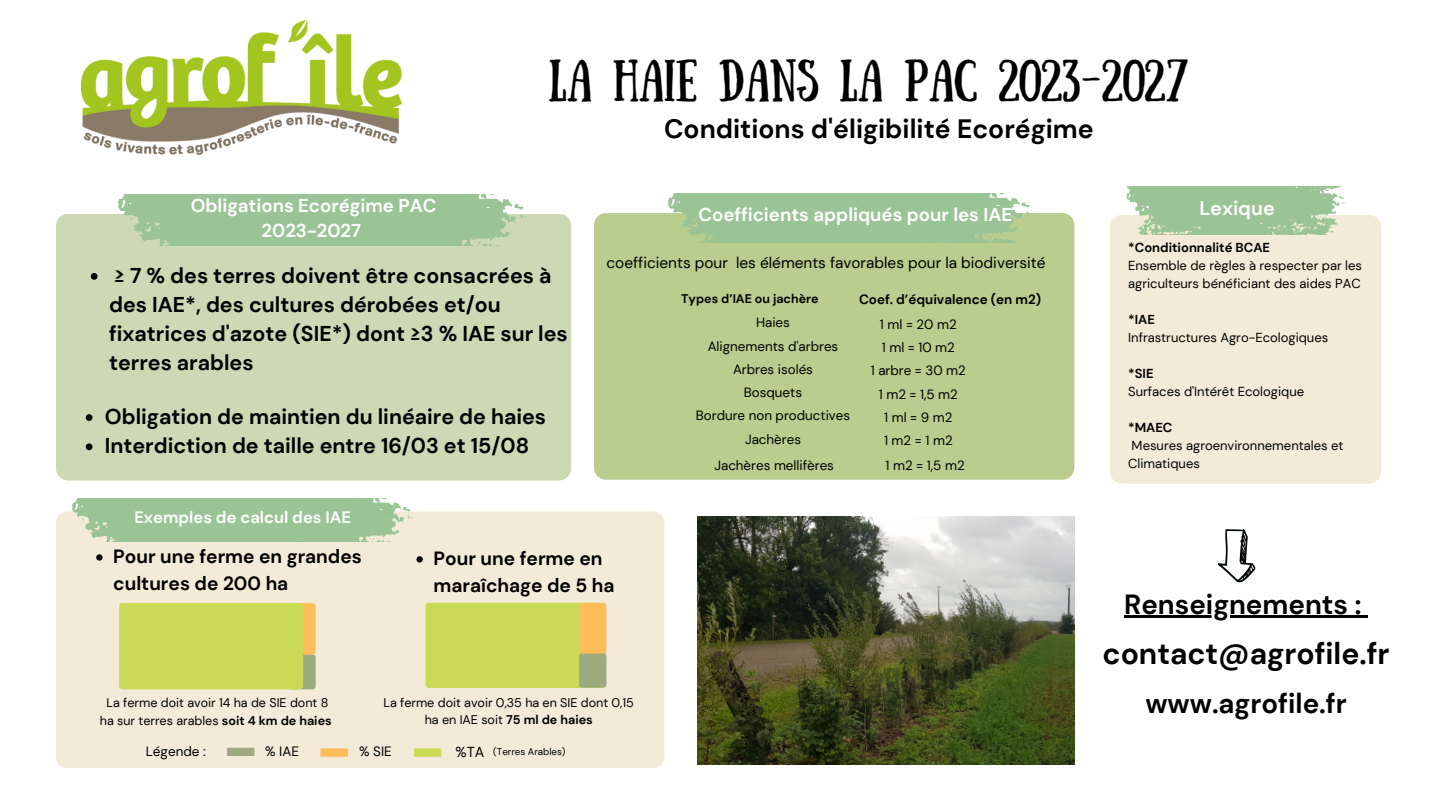
<style>
.page{position:relative;width:1440px;height:810px;background:#fff}
.page>*{position:absolute;margin:0;border:0;box-sizing:border-box;transform-origin:0 0}
.t1{font:42px "Sunday";color:#000}
.t2{font:700 30.2px "DM Sans";color:#000}
.t3{font:700 27.7px "DM Sans";color:#000}
.t4{font:700 26.6px "DM Sans";color:#000}
.t5{font:700 21.4px/29.2px "DM Sans";color:#000}
.t6{font:700 19.7px "DM Sans";color:#fff}
.t7{font:700 19.1px/26.7px "DM Sans";color:#000}
.t8{font:700 18.6px/25.8px "DM Sans";color:#fff;text-align:center}
.t9{font:700 16.5px "DM Sans";color:#fff}
.t10{font:15.4px "DM Sans";color:#000}
.t11{font:14.4px "DM Sans";color:#000}
.t12{font:13.5px "DM Sans";color:#000}
.t13{font:13.4px "DM Sans";color:#000}
.t14{font:700 13.4px "DM Sans";color:#000}
.t15{font:13px/18px "DM Sans";color:#000}
.t16{font:700 13px "DM Sans";color:#000}
.t17{font:12.6px/17.6px "DM Sans";color:#000;text-align:center}
.t18{font:700 12.5px "DM Sans";color:#000}
.t19{font:9.7px "DM Sans";color:#000}
.s1{font-weight:700}
</style>
<div class="page">
<div style="left:594px;top:213px;width:480px;height:267px;background:#b8cd8e;border-radius:12px"></div>
<svg style="left:668px;top:194px;width:364px;height:48px;background:#9fc697"></svg>
<div style="left:56px;top:511px;width:608px;height:257px;background:#f3ebd8;border-radius:11px"></div>
<svg style="left:69px;top:499px;width:348px;height:42px;background:#a5c99e"></svg>
<div style="left:287px;top:654px;width:29px;height:35px;background:#9bab7d;border-radius:4px"></div>
<div style="left:287px;top:603px;width:29px;height:52px;background:#ffbd59;border-radius:4px"></div>
<div style="left:119px;top:603px;width:184px;height:86px;background:#cbda56;border-radius:4px"></div>
<div style="left:426px;top:603px;width:180px;height:85px;background:#cbda56;border-radius:3px"></div>
<div style="left:579px;top:653px;width:27px;height:35px;background:#9bab7d;border-radius:3px"></div>
<div style="left:579px;top:603px;width:27px;height:50px;background:#ffbd59;border-radius:3px"></div>
<div style="left:227px;top:748px;width:27px;height:8px;background:#9bab7d"></div>
<div style="left:320px;top:748px;width:28px;height:9px;background:#ffbd59"></div>
<div style="left:414px;top:748px;width:27px;height:9px;background:#cbda56"></div>
<div style="left:56px;top:214px;width:515px;height:267px;background:#cdd8b5;border-radius:12px"></div>
<svg style="left:117px;top:194px;width:409px;height:51px;background:#a0c79a"></svg>
<div style="left:1110px;top:215px;width:271px;height:269px;background:#f3ebd8;border-radius:13px"></div>
<svg style="left:1126px;top:186px;width:219px;height:49px;background:#a6caa0"></svg>
<img style="left:81px;top:21px;width:320px;height:133px">
<svg style="left:1218px;top:529px;width:38px;height:54px"></svg>
<svg style="left:96px;top:554px;width:7px;height:7px"></svg>
<svg style="left:416px;top:556px;width:7px;height:7px"></svg>
<svg style="left:91px;top:273px;width:7px;height:7px"></svg>
<svg style="left:86px;top:414px;width:6px;height:7px"></svg>
<svg style="left:86px;top:443px;width:6px;height:7px"></svg>
<hr style="left:1124px;top:615px;width:237px;height:3px;background:#000">
<svg style="left:1361px;top:615px;width:7px;height:3px"></svg>
<img style="left:697px;top:517px;width:378px;height:248px">
<p class="t1" style="left:549px;top:51px;width:640px">LA HAIE DANS LA PAC 2023-2027</p>
<p class="t4" style="left:664px;top:111px;width:431px">Conditions d'éligibilité Ecorégime</p>
<p class="t8" style="left:191px;top:192px;width:247px">Obligations Ecorégime PAC<br>2023-2027</p>
<p class="t5" style="left:109px;top:261px;width:460px">≥ 7 % des terres doivent être consacrées à des IAE*, des cultures dérobées et/ou fixatrices d'azote (SIE*) dont ≥3 % IAE sur les terres arables</p>
<p class="t5" style="left:105px;top:402px;width:443px">Obligation de maintien du linéaire de haies</p>
<p class="t5" style="left:105px;top:431px;width:426px">Interdiction de taille entre 16/03 et 15/08</p>
<p class="t9" style="left:99px;top:501px;width:218px">Exemples de calcul des IAE</p>
<p class="t9" style="left:134px;top:507px;width:218px">Exemples de calcul des IAE</p>
<p class="t8" style="left:698px;top:202px;width:315px">Coefficients appliqués pour les IAE</p>
<p class="t10" style="left:607px;top:252px;width:440px">coefficients pour les éléments favorables pour la biodiversité</p>
<p class="t18" style="left:681px;top:290px;width:139px">Types d’IAE ou jachère</p>
<p class="t14" style="left:859px;top:290px;width:184px">Coef. d’équivalence (en m2)</p>
<p class="t13" style="left:756px;top:314px;width:35px">Haies</p>
<p class="t13" style="left:708px;top:337px;width:132px">Alignements d'arbres</p>
<p class="t13" style="left:733px;top:361px;width:82px">Arbres isolés</p>
<p class="t13" style="left:744px;top:384px;width:60px">Bosquets</p>
<p class="t13" style="left:696px;top:407px;width:156px">Bordure non productives</p>
<p class="t13" style="left:745px;top:431px;width:58px">Jachères</p>
<p class="t13" style="left:714px;top:456px;width:121px">Jachères mellifères</p>
<p class="t13" style="left:880px;top:316px;width:78px">1ml=20m2</p>
<p class="t13" style="left:882px;top:339px;width:75px">1ml=10m2</p>
<p class="t13" style="left:871px;top:362px;width:97px">1 arbre = 30 m2</p>
<p class="t13" style="left:879px;top:385px;width:81px">1 m2 = 1,5 m2</p>
<p class="t13" style="left:884px;top:409px;width:70px">1ml=9m2</p>
<p class="t13" style="left:884px;top:432px;width:70px">1m2=1m2</p>
<p class="t13" style="left:886px;top:456px;width:81px">1 m2 = 1,5 m2</p>
<p class="t7" style="left:113px;top:544px;width:250px">Pour une ferme en grandes cultures de 200 ha</p>
<p class="t7" style="left:434px;top:546px;width:183px">Pour une ferme en maraîchage de 5 ha</p>
<p class="t17" style="left:383px;top:693px;width:252px">La ferme doit avoir 0,35 ha en SIE dont 0,15 ha en IAE soit <span class="s1">75 ml de haies</span></p>
<p class="t17" style="left:100px;top:694px;width:233px">La ferme doit avoir 14 ha de SIE dont 8 ha sur terres arables <span class="s1">soit 4 km de haies</span></p>
<p class="t12" style="left:146px;top:743px;width:62px">Légende :</p>
<p class="t12" style="left:265px;top:743px;width:35px">% IAE</p>
<p class="t11" style="left:456px;top:743px;width:30px">%TA</p>
<p class="t19" style="left:493px;top:745px;width:74px">(Terres Arables)</p>
<p class="t12" style="left:359px;top:743px;width:34px">% SIE</p>
<p class="t6" style="left:1199px;top:195px;width:77px">Lexique</p>
<p class="t16" style="left:1128px;top:239px;width:143px">*Conditionnalité BCAE</p>
<p class="t15" style="left:1128px;top:256px;width:235px">Ensemble de règles à respecter par les agriculteurs bénéficiant des aides PAC</p>
<p class="t16" style="left:1128px;top:311px;width:28px">*IAE</p>
<p class="t15" style="left:1128px;top:328px;width:202px">Infrastructures Agro-Ecologiques</p>
<p class="t16" style="left:1128px;top:365px;width:27px">*SIE</p>
<p class="t15" style="left:1128px;top:382px;width:178px">Surfaces d'Intérêt Ecologique</p>
<p class="t16" style="left:1128px;top:419px;width:46px">*MAEC</p>
<p class="t15" style="left:1128px;top:436px;width:217px">Mesures agroenvironnementales et<br>Climatiques</p>
<p class="t3" style="left:1124px;top:586px;width:239px">Renseignements :</p>
<p class="t2" style="left:1103px;top:634px;width:288px">contact@agrofile.fr</p>
<p class="t3" style="left:1145px;top:685px;width:203px">www.agrofile.fr</p>
</div>
